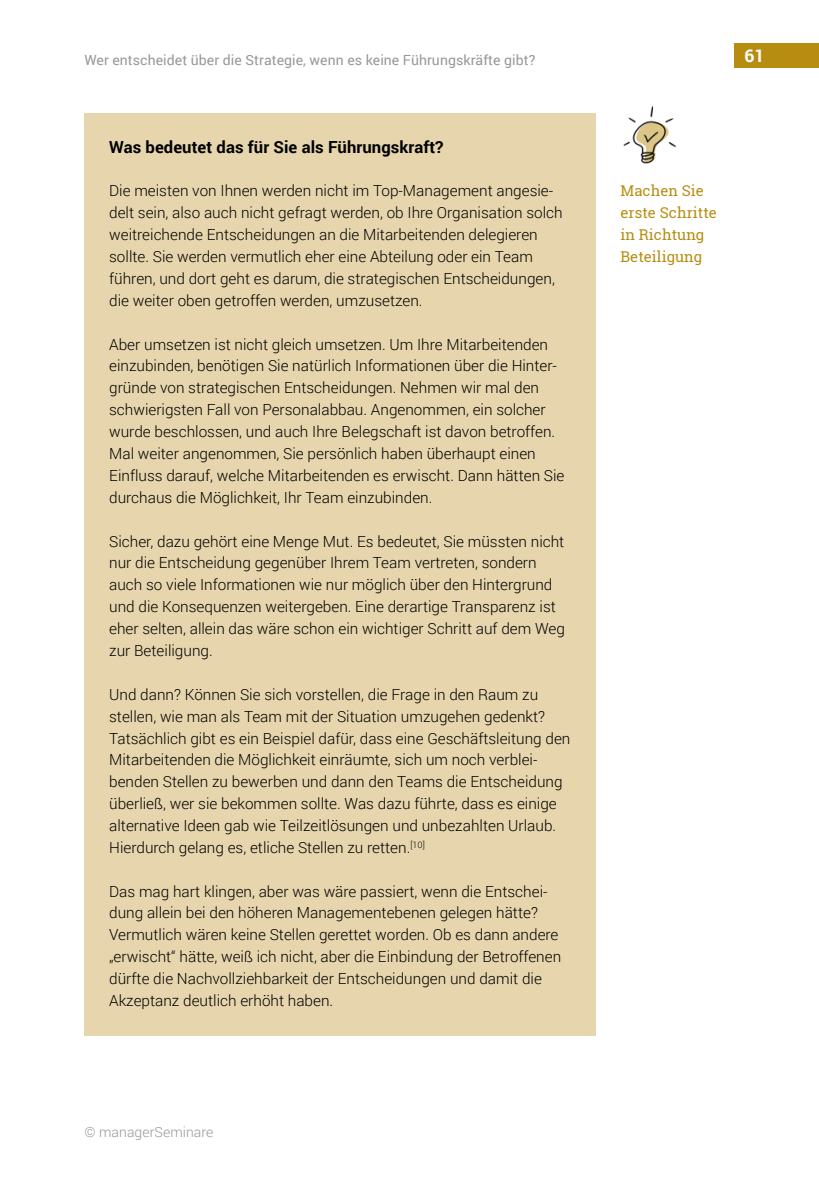
<style>
.page{position:relative;width:819px;height:1181px;background:#fff}
.page>*{position:absolute;margin:0;border:0;box-sizing:border-box;transform-origin:0 0}
.t1{font:700 17.5px "Roboto";color:#fff}
.t2{font:700 16.62px "Roboto";letter-spacing:.005em;color:#000}
.t3{font:300 15.4px/21.9px "Roboto";color:#000}
.t4{font:14.88px/21.9px "Roboto Slab";letter-spacing:.005em;color:#b78d11}
.t5{font:14px "Roboto";letter-spacing:.005em;color:#98989c}
.t6{font:300 14px "Roboto";letter-spacing:.005em;color:#98989c}
</style>
<div class="page">
<div style="left:734px;top:43px;width:85px;height:25px;background:#b78d11"></div>
<div style="left:84px;top:113px;width:511px;height:922px;background:#e7d6ad"></div>
<img style="left:623px;top:106px;width:53px;height:58px">
<p class="t5" style="left:84px;top:50px;width:452px">Wer entscheidet über die Strategie, wenn es keine Führungskräfte gibt?</p>
<p class="t1" style="left:744px;top:43px;width:22px">61</p>
<p class="t2" style="left:109px;top:135px;width:336px">Was bedeutet das für Sie als Führungskraft?</p>
<p class="t3" style="left:109px;top:179px;width:455px">Die meisten von Ihnen werden nicht im Top-Management angesie&shy;delt sein, also auch nicht gefragt werden, ob Ihre Organisation solch weitreichende Entscheidungen an die Mitarbeitenden delegieren sollte. Sie werden vermutlich eher eine Abteilung oder ein Team führen, und dort geht es darum, die strategischen Entscheidungen, die weiter oben getroffen werden, umzusetzen.</p>
<p class="t3" style="left:109px;top:333px;width:457px">Aber umsetzen ist nicht gleich umsetzen. Um Ihre Mitarbeitenden einzubinden, benötigen Sie natürlich Informationen über die Hinter&shy;gründe von strategischen Entscheidungen. Nehmen wir mal den schwierigsten Fall von Personalabbau. Angenommen, ein solcher wurde beschlossen, und auch Ihre Belegschaft ist davon betroffen.<br>Mal weiter angenommen, Sie persönlich haben überhaupt einen Einfluss darauf, welche Mitarbeitenden es erwischt. Dann hätten Sie durchaus die Möglichkeit, Ihr Team einzubinden.</p>
<p class="t3" style="left:109px;top:529px;width:457px">Sicher, dazu gehört eine Menge Mut. Es bedeutet, Sie müssten nicht nur die Entscheidung gegenüber Ihrem Team vertreten, sondern auch so viele Informationen wie nur möglich über den Hintergrund und die Konsequenzen weitergeben. Eine derartige Transparenz ist eher selten, allein das wäre schon ein wichtiger Schritt auf dem Weg zur Beteiligung.</p>
<p class="t3" style="left:109px;top:683px;width:463px">Und dann? Können Sie sich vorstellen, die Frage in den Raum zu stellen, wie man als Team mit der Situation umzugehen gedenkt?<br>Tatsächlich gibt es ein Beispiel dafür, dass eine Geschäftsleitung den Mitarbeitenden die Möglichkeit einräumte, sich um noch verblei&shy;benden Stellen zu bewerben und dann den Teams die Entscheidung überließ, wer sie bekommen sollte. Was dazu führte, dass es einige alternative Ideen gab wie Teilzeitlösungen und unbezahlten Urlaub.<br>Hierdurch gelang es, etliche Stellen zu retten.<sup>[10]</sup></p>
<p class="t3" style="left:109px;top:879px;width:453px">Das mag hart klingen, aber was wäre passiert, wenn die Entschei&shy;dung allein bei den höheren Managementebenen gelegen hätte?<br>Vermutlich wären keine Stellen gerettet worden. Ob es dann andere „erwischt“ hätte, weiß ich nicht, aber die Einbindung der Betroffenen dürfte die Nachvollziehbarkeit der Entscheidungen und damit die Akzeptanz deutlich erhöht haben.</p>
<p class="t6" style="left:84px;top:1122px;width:131px">© managerSeminare</p>
<p class="t4" style="left:620px;top:180px;width:98px">Machen Sie erste Schritte in Richtung<br>Beteiligung</p>
</div>
